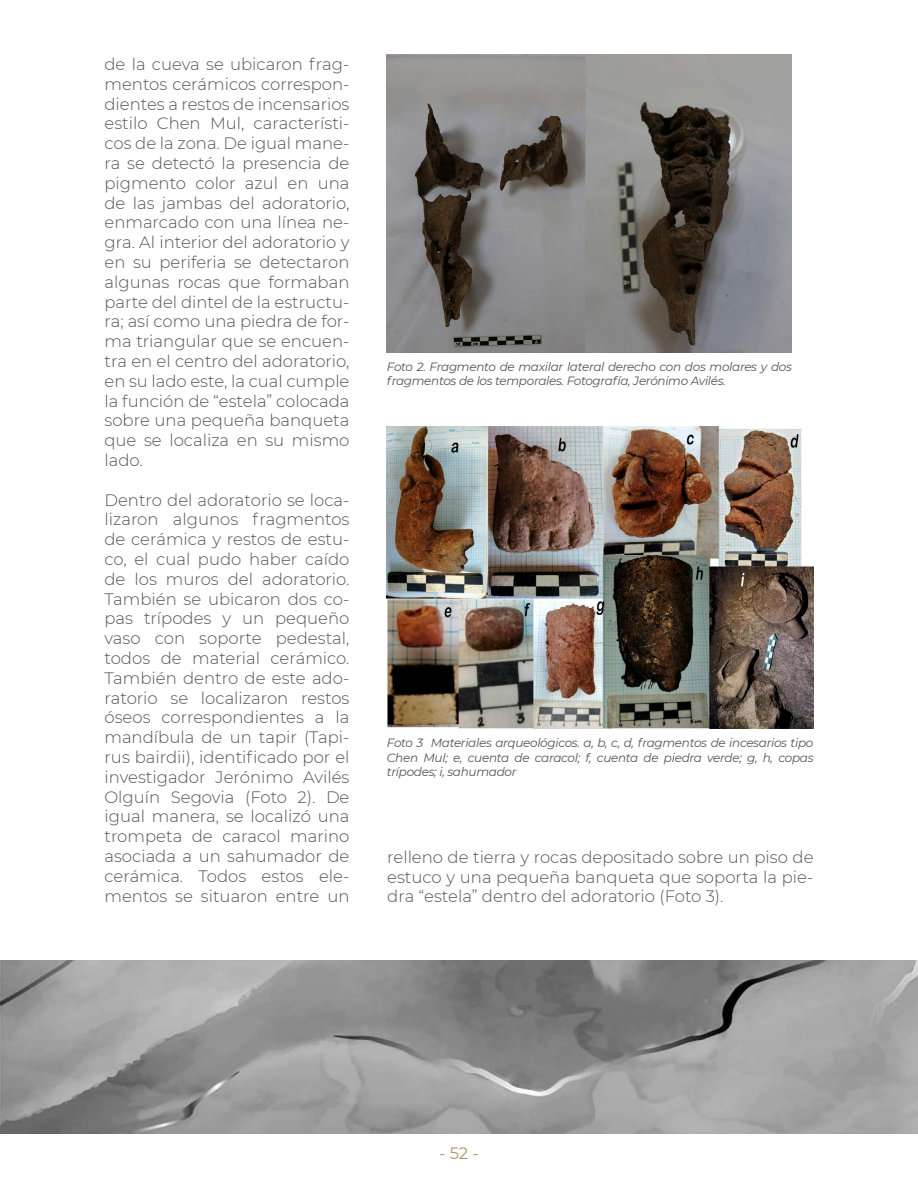
<style>
.page{position:relative;width:918px;height:1188px;background:#fff}
.page>*{position:absolute;margin:0;border:0;box-sizing:border-box;transform-origin:0 0}
.t1{font:16.5px/19.8px "Montserrat Light 2";color:#555454;text-align:justify}
.t2{font:300 16.5px "Montserrat";color:#555454}
.t3{font:16.5px "Montserrat";color:#b0935e}
.t4{font:italic 12px/14.4px "Montserrat";letter-spacing:-.025em;color:#555454}
</style>
<div class="page">
<img style="left:0;top:960px;width:918px;height:174px">
<img style="left:387px;top:54px;width:405px;height:298px">
<img style="left:387px;top:426px;width:427px;height:303px">
<p class="t1" style="left:104px;top:54px;width:247px">de la cueva se ubicaron frag&shy;mentos cerámicos correspon&shy;dientes a restos de incensarios estilo Chen Mul, característi&shy;cos de la zona. De igual mane&shy;ra se detectó la presencia de pigmento color azul en una de las jambas del adoratorio, enmarcado con una línea ne&shy;gra. Al interior del adoratorio y en su periferia se detectaron algunas rocas que formaban parte del dintel de la estructu&shy;ra; así como una piedra de for&shy;ma triangular que se encuen&shy;tra en el centro del adoratorio, en su lado este, la cual cumple la función de “estela” colocada sobre una pequeña banqueta que se localiza en su mismo lado.</p>
<p class="t1" style="left:104px;top:489px;width:247px">Dentro del adoratorio se loca&shy;lizaron algunos fragmentos de cerámica y restos de estu&shy;co, el cual pudo haber caído de los muros del adoratorio.<br>También se ubicaron dos co&shy;pas trípodes y un pequeño vaso con soporte pedestal, todos de material cerámico.<br>También dentro de este ado&shy;ratorio se localizaron restos óseos correspondientes a la mandíbula de un tapir (Tapi-</p>
<p class="t2" style="left:104px;top:746px;width:247px">rus bairdii), identificado por el</p>
<p class="t1" style="left:104px;top:766px;width:247px">investigador Jerónimo Avilés Olguín Segovia (Foto 2). De igual manera, se localizó una trompeta de caracol marino asociada a un sahumador de cerámica. Todos estos ele&shy;mentos se situaron entre un</p>
<p class="t4" style="left:387px;top:359px;width:406px">Foto 2. Fragmento de maxilar lateral derecho con dos molares y dos fragmentos de los temporales. Fotografía, Jerónimo Avilés.</p>
<p class="t4" style="left:387px;top:736px;width:428px;text-align:justify">Foto 3 Materiales arqueológicos. a, b, c, d, fragmentos de incesarios tipo Chen Mul; e, cuenta de caracol; f, cuenta de piedra verde; g, h, copas trípodes; i, sahumador</p>
<p class="t1" style="left:387px;top:847px;width:428px">relleno de tierra y rocas depositado sobre un piso de estuco y una pequeña banqueta que soporta la pie&shy;dra “estela” dentro del adoratorio (Foto 3).</p>
<p class="t3" style="left:439px;top:1142px;width:41px">- 52 -</p>
</div>
